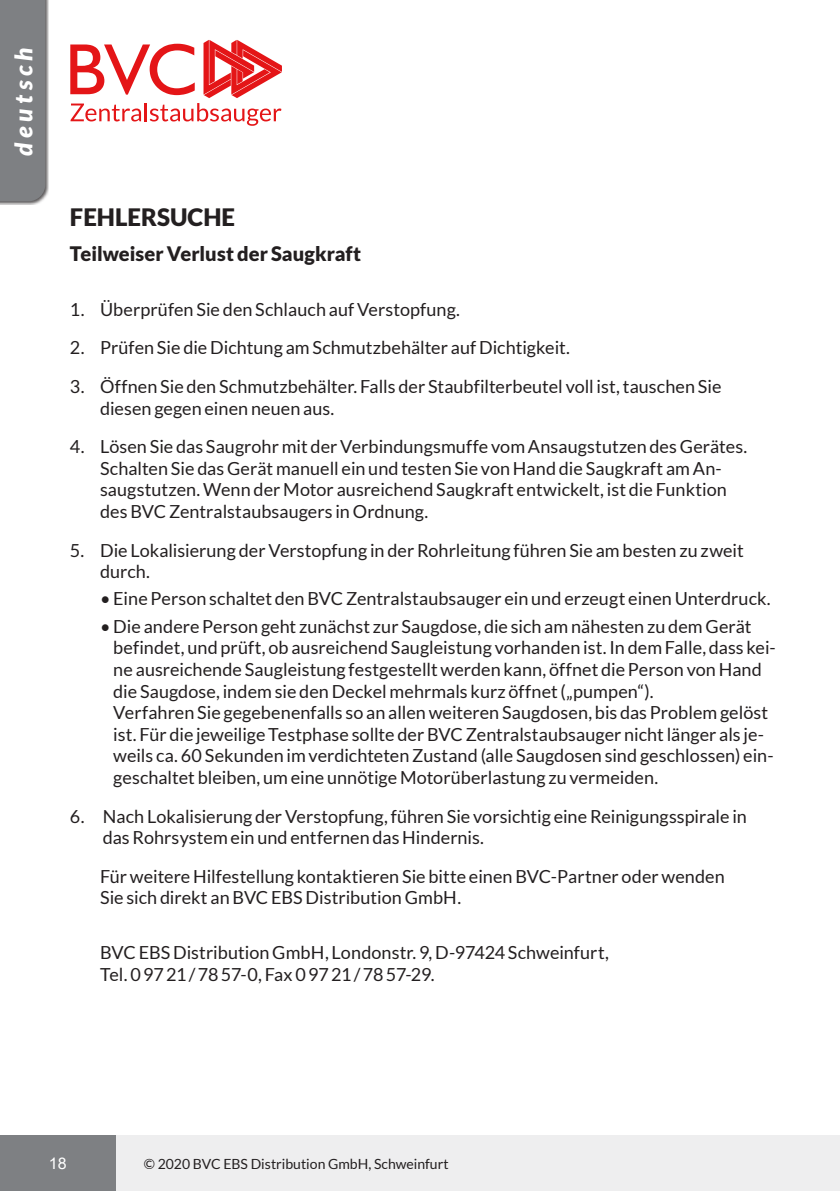
<style>
.page{position:relative;width:840px;height:1191px;background:#fff}
.page>*{position:absolute;margin:0;border:0;box-sizing:border-box;transform-origin:0 0}
.Seiten-Headline{font:900 24px "Lato";color:#231f20}
.t1{font:italic 900 24px "Lato";color:#fff}
.zwischenüberschrift{font:900 20px "Lato";color:#231f20}
.Text_allgemein{font:18px/21.6px "Lato";letter-spacing:.005em;color:#231f20}
.t2{font:16px "Arial";color:#fff}
.t3{font:14px "Lato";color:#231f20}
</style>
<div class="page">
<div style="left:1px;top:1135px;width:838px;height:56px;background:#eeeeef"></div>
<div style="left:0;top:1135px;width:115px;height:56px;background:#7e8083"></div>
<div style="left:0;top:0;width:49px;height:204px;background:#231f20;opacity:.75"></div>
<div style="left:0;top:0;width:45px;height:201px;background:#7e8083"></div>
<svg style="left:70px;top:40px;width:212px;height:86px"></svg>
<h1 class="t1" style="left:9px;top:156px;width:110px;rotate:-90deg">deutsch</h1>
<p class="Seiten-Headline" style="left:70px;top:203px;width:166px">FEHLERSUCHE</p>
<p class="zwischenüberschrift" style="left:70px;top:242px;width:292px">Teilweiser Verlust der Saugkraft</p>
<p class="Text_allgemein" style="left:70px;top:298px;width:391px">1. Überprüfen Sie den Schlauch auf Verstopfung.</p>
<p class="Text_allgemein" style="left:70px;top:337px;width:501px">2. Prüfen Sie die Dichtung am Schmutzbehälter auf Dichtigkeit.</p>
<p class="Text_allgemein" style="left:100px;top:375px;width:622px;text-indent:-30px">3. Öffnen Sie den Schmutzbehälter. Falls der Staubfilterbeutel voll ist, tauschen Sie diesen gegen einen neuen aus.</p>
<p class="Text_allgemein" style="left:100px;top:436px;width:648px;text-indent:-30px">4. Lösen Sie das Saugrohr mit der Verbindungsmuffe vom Ansaugstutzen des Gerätes.<br>Schalten Sie das Gerät manuell ein und testen Sie von Hand die Saugkraft am An&shy;saugstutzen. Wenn der Motor ausreichend Saugkraft entwickelt, ist die Funktion des BVC Zentralstaubsaugers in Ordnung.</p>
<p class="Text_allgemein" style="left:100px;top:539px;width:645px;text-indent:-30px">5. Die Lokalisierung der Verstopfung in der Rohrleitung führen Sie am besten zu zweit durch.</p>
<p class="Text_allgemein" style="left:100px;top:588px;width:671px">• Eine Person schaltet den BVC Zentralstaubsauger ein und erzeugt einen Unterdruck.</p>
<p class="Text_allgemein" style="left:113px;top:615px;width:663px;text-indent:-13px">• Die andere Person geht zunächst zur Saugdose, die sich am nähesten zu dem Gerät befindet, und prüft, ob ausreichend Saugleistung vorhanden ist. In dem Falle, dass kei&shy;ne ausreichende Saugleistung festgestellt werden kann, öffnet die Person von Hand die Saugdose, indem sie den Deckel mehrmals kurz öffnet („pumpen“).<br>Verfahren Sie gegebenenfalls so an allen weiteren Saugdosen, bis das Problem gelöst ist. Für die jeweilige Testphase sollte der BVC Zentralstaubsauger nicht länger als je&shy;weils ca. 60 Sekunden im verdichteten Zustand (alle Saugdosen sind geschlossen) ein&shy;geschaltet bleiben, um eine unnötige Motorüberlastung zu vermeiden.</p>
<p class="Text_allgemein" style="left:103px;top:805px;width:645px;text-indent:-33px">6. Nach Lokalisierung der Verstopfung, führen Sie vorsichtig eine Reinigungsspirale in das Rohrsystem ein und entfernen das Hindernis.</p>
<p class="Text_allgemein" style="left:100px;top:865px;width:626px">Für weitere Hilfestellung kontaktieren Sie bitte einen BVC-Partner oder wenden<br>Sie sich direkt an BVC EBS Distribution GmbH.</p>
<p class="Text_allgemein" style="left:100px;top:941px;width:510px">BVC EBS Distribution GmbH, Londonstr. 9, D-97424 Schweinfurt,<br>Tel. 09721/7857-0, Fax 09721/7857-29.</p>
<p class="t2" style="left:49px;top:1152px;width:19px">18</p>
<p class="t3" style="left:144px;top:1156px;width:306px">© 2020 BVC EBS Distribution GmbH, Schweinfurt</p>
</div>
